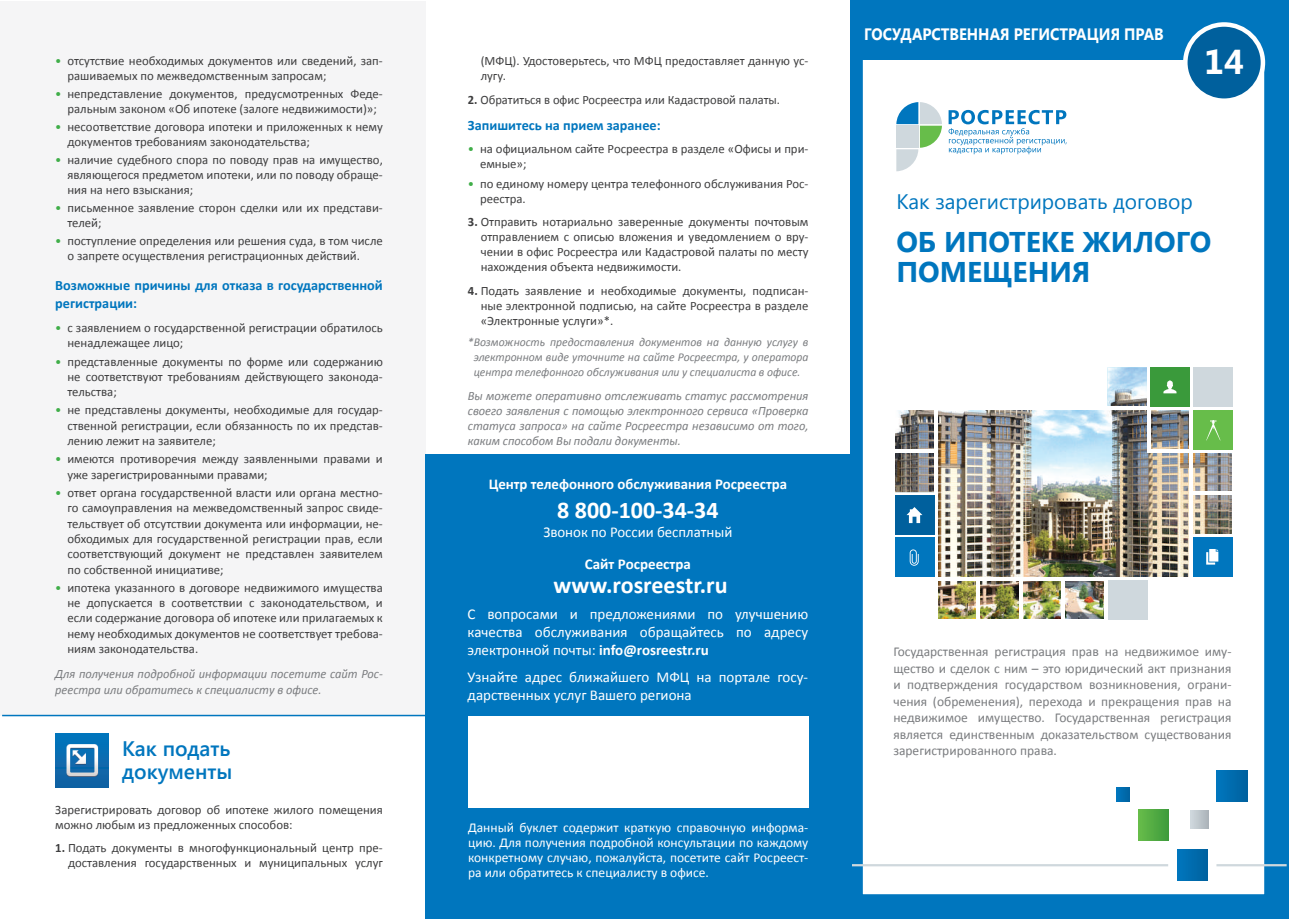
<style>
.page{position:relative;width:1289px;height:919px;background:#fff}
.page>*{position:absolute;margin:0;border:0;box-sizing:border-box;transform-origin:0 0}
.t1{font:700 34.5px "Segoe UI";color:#fff}
.t2{font:700 28.5px/30px "Segoe UI";color:#0076be}
.t3{font:700 24px "Calibri";color:#fff}
.t4{font:21px "Segoe UI";color:#0076be}
.t5{font:600 21px/22.5px "Segoe UI";color:#0076be}
.t6{font:700 16.5px "Segoe UI";color:#fff;scale:.9 1}
.t7{font:15px/18px "Calibri";color:#fff;text-align:justify}
.t8{font:700 15px "Calibri";color:#fff}
.t9{font:700 14.25px/17.7px "Calibri";color:#0076be}
.t10{font:13.5px/16.5px "Calibri";color:#7a7c7f;text-align:justify}
.t11{font:13.5px/15px "Calibri";color:#fff;text-align:justify}
.t12{font:12.75px/15px "Calibri";color:#3e3e3f}
.t13{font:italic 12.75px/15px "Calibri";color:#7a7c7f}
.t14{font:italic 12px/15px "Calibri";color:#7a7c7f;text-align:center}
.s1{color:#40ae49}
.s2{font-weight:700}
</style>
<div class="page">
<div style="left:850px;top:0;width:438px;height:918px;background:#0076be"></div>
<div style="left:0;top:1px;width:425px;height:714px;background:#f5f5f6"></div>
<img style="left:55px;top:733px;width:54px;height:54px">
<hr style="left:2px;top:714px;width:423px;height:2px;background:#0076be">
<div style="left:856px;top:19px;width:414px;height:881px;background:#fff"></div>
<div style="left:850px;top:13px;width:426px;height:893px;border:12px solid #0076be"></div>
<div style="left:860px;top:20px;width:405px;height:40px;background:#0076be"></div>
<svg style="left:1113px;top:770px;width:135px;height:111px"></svg>
<svg style="left:1190px;top:810px;width:18px;height:18px"></svg>
<svg style="left:896px;top:102px;width:46px;height:69px"></svg>
<div style="left:896px;top:126px;width:22px;height:22px;background:#cfd8dd"></div>
<svg style="left:948px;top:110px;width:118px;height:44px"></svg>
<hr style="left:1216px;top:864px;width:70px;height:2px;background:#cfd8dd">
<hr style="left:851px;top:864px;width:317px;height:2px;background:#cfd8dd">
<div style="left:1185px;top:24px;width:77px;height:77px;background:#00609d;border-radius:50%"></div>
<div style="left:1182px;top:22px;width:83px;height:81px;border:4px solid #fff;border-radius:50%"></div>
<div style="left:425px;top:454px;width:426px;height:464px;background:#0076be"></div>
<div style="left:468px;top:716px;width:340px;height:91px;background:#fff"></div>
<img style="left:895px;top:367px;width:336px;height:252px">
<hr style="left:893px;top:407px;width:339px;height:3px;background:#fff">
<hr style="left:893px;top:449px;width:43px;height:3px;background:#fff">
<hr style="left:1146px;top:449px;width:86px;height:3px;background:#fff">
<hr style="left:1191px;top:492px;width:41px;height:3px;background:#fff">
<hr style="left:1191px;top:534px;width:41px;height:3px;background:#fff">
<hr style="left:893px;top:577px;width:339px;height:3px;background:#fff">
<hr style="left:934px;top:407px;width:3px;height:214px;background:#fff">
<hr style="left:976px;top:578px;width:3px;height:43px;background:#fff">
<hr style="left:1019px;top:578px;width:3px;height:43px;background:#fff">
<hr style="left:1061px;top:578px;width:3px;height:43px;background:#fff">
<hr style="left:1104px;top:578px;width:3px;height:43px;background:#fff">
<svg style="left:1146px;top:367px;width:4px;height:84px"></svg>
<hr style="left:1189px;top:367px;width:3px;height:254px;background:#fff">
<svg style="left:1231px;top:367px;width:2px;height:210px"></svg>
<div style="left:894px;top:495px;width:40px;height:40px;background:#00609d"></div>
<svg style="left:906px;top:507px;width:16px;height:16px"></svg>
<div style="left:894px;top:537px;width:40px;height:40px;background:#0076be"></div>
<svg style="left:909px;top:549px;width:9px;height:16px"></svg>
<div style="left:1150px;top:367px;width:39px;height:40px;background:#3a9a3b"></div>
<div style="left:1192px;top:367px;width:40px;height:40px;background:#cfd8dd"></div>
<div style="left:1192px;top:410px;width:40px;height:39px;background:#67bd4a"></div>
<div style="left:1192px;top:537px;width:40px;height:40px;background:#0076be"></div>
<svg style="left:1163px;top:380px;width:13px;height:13px"></svg>
<svg style="left:1206px;top:549px;width:12px;height:15px"></svg>
<svg style="left:1206px;top:420px;width:14px;height:20px"></svg>
<div style="left:1107px;top:580px;width:40px;height:39px;background:#cfd8dd"></div>
<p class="t12" style="left:67px;top:53px;width:317px;text-indent:-12px"><span class="s1">•</span> отсутствие необходимых документов или сведений, зап&shy;рашиваемых по межведомственным запросам;</p>
<p class="t12" style="left:55px;top:86px;width:329px;text-align:center"><span class="s1">•</span> непредставление документов, предусмотренных Феде&shy;ральным законом «Об ипотеке (залоге недвижимости)»;</p>
<p class="t12" style="left:67px;top:119px;width:317px;text-indent:-12px"><span class="s1">•</span> несоответствие договора ипотеки и приложенных к нему документов требованиям законодательства;</p>
<p class="t12" style="left:67px;top:152px;width:317px;text-align:justify;text-indent:-12px"><span class="s1">•</span> наличие судебного спора по поводу прав на имущество, являющегося предметом ипотеки, или по поводу обраще&shy;ния на него взыскания;</p>
<p class="t12" style="left:67px;top:200px;width:317px;text-indent:-12px"><span class="s1">•</span> письменное заявление сторон сделки или их представи&shy;телей;</p>
<p class="t12" style="left:67px;top:233px;width:317px;text-indent:-12px"><span class="s1">•</span> поступление определения или решения суда, в том числе о запрете осуществления регистрационных действий.</p>
<p class="t9" style="left:55px;top:277px;width:329px">Возможные причины для отказа в государственной регистрации:</p>
<p class="t12" style="left:67px;top:320px;width:317px;text-indent:-12px"><span class="s1">•</span> с заявлением о государственной регистрации обратилось ненадлежащее лицо;</p>
<p class="t12" style="left:67px;top:354px;width:317px;text-align:justify;text-indent:-12px"><span class="s1">•</span> представленные документы по форме или содержанию не соответствуют требованиям действующего законода&shy;тельства;</p>
<p class="t12" style="left:67px;top:402px;width:317px;text-align:justify;text-indent:-12px"><span class="s1">•</span> не представлены документы, необходимые для государ&shy;ственной регистрации, если обязанность по их представ&shy;лению лежит на заявителе;</p>
<p class="t12" style="left:67px;top:451px;width:317px;text-indent:-12px"><span class="s1">•</span> имеются противоречия между заявленными правами и уже зарегистрированными правами;</p>
<p class="t12" style="left:67px;top:485px;width:317px;text-align:justify;text-indent:-12px"><span class="s1">•</span> ответ органа государственной власти или органа местно&shy;го самоуправления на межведомственный запрос свиде&shy;тельствует об отсутствии документа или информации, не&shy;обходимых для государственной регистрации прав, если соответствующий документ не представлен заявителем по собственной инициативе;</p>
<p class="t12" style="left:67px;top:580px;width:317px;text-align:justify;text-indent:-12px"><span class="s1">•</span> ипотека указанного в договоре недвижимого имущества не допускается в соответствии с законодательством, и если содержание договора об ипотеке или прилагаемых к нему необходимых документов не соответствует требова&shy;ниям законодательства.</p>
<p class="t13" style="left:55px;top:665px;width:329px;line-height:16.2px">Для получения подробной информации посетите сайт Рос&shy;реестра или обратитесь к специалисту в офисе.</p>
<h3 class="t5" style="left:122px;top:736px;width:112px">Как подать документы</h3>
<p class="t12" style="left:55px;top:801px;width:329px">Зарегистрировать договор об ипотеке жилого помещения можно любым из предложенных способов:</p>
<p class="t12" style="left:55px;top:840px;width:329px;text-align:right"><span class="s2">1.</span> Подать документы в многофункциональный центр пре&shy;доставления государственных и муниципальных услуг</p>
<p class="t12" style="left:480px;top:53px;width:329px">(МФЦ). Удостоверьтесь, что МФЦ предоставляет данную ус&shy;лугу.</p>
<p class="t12" style="left:468px;top:92px;width:313px"><span class="s2">2.</span> Обратиться в офис Росреестра или Кадастровой палаты.</p>
<p class="t9" style="left:468px;top:116px;width:194px">Запишитесь на прием заранее:</p>
<p class="t12" style="left:480px;top:141px;width:330px;text-indent:-12px"><span class="s1">•</span> на официальном сайте Росреестра в разделе «Офисы и при&shy;емные»;</p>
<p class="t12" style="left:480px;top:176px;width:330px;text-indent:-12px"><span class="s1">•</span> по единому номеру центра телефонного обслуживания Рос&shy;реестра.</p>
<p class="t12" style="left:480px;top:214px;width:329px;text-align:justify;text-indent:-13px"><span class="s2">3.</span> Отправить нотариально заверенные документы почтовым отправлением с описью вложения и уведомлением о вру&shy;чении в офис Росреестра или Кадастровой палаты по месту нахождения объекта недвижимости.</p>
<p class="t12" style="left:480px;top:283px;width:329px;text-align:justify;text-indent:-13px"><span class="s2">4.</span> Подать заявление и необходимые документы, подписан&shy;ные электронной подписью, на сайте Росреестра в разделе «Электронные услуги»*.</p>
<p class="t14" style="left:468px;top:334px;width:342px">*Возможность предоставления документов на данную услугу в электронном виде уточните на сайте Росреестра, у оператора центра телефонного обслуживания или у специалиста в офисе.</p>
<p class="t13" style="left:468px;top:387px;width:342px;text-align:justify">Вы можете оперативно отслеживать статус рассмотрения своего заявления с помощью электронного сервиса «Проверка статуса запроса» на сайте Росреестра независимо от того, каким способом Вы подали документы.</p>
<p class="t8" style="left:488px;top:474px;width:300px">Центр телефонного обслуживания Росреестра</p>
<h3 class="t3" style="left:557px;top:494px;width:163px">8 800-100-34-34</h3>
<p class="t7" style="left:543px;top:522px;width:190px">Звонок по России бесплатный</p>
<p class="t8" style="left:585px;top:554px;width:107px">Сайт Росреестра</p>
<h3 class="t3" style="left:553px;top:569px;width:175px">www.rosreestr.ru</h3>
<p class="t7" style="left:467px;top:605px;width:342px">С вопросами и предложениями по улучшению качества обслуживания обращайтесь по адресу электронной почты: <span class="s2">info@rosreеstr.ru</span></p>
<p class="t7" style="left:467px;top:667px;width:342px">Узнайте адрес ближайшего МФЦ на портале госу&shy;дарственных услуг Вашего региона</p>
<p class="t11" style="left:468px;top:819px;width:342px">Данный буклет содержит краткую справочную информа&shy;цию. Для получения подробной консультации по каждому конкретному случаю, пожалуйста, посетите сайт Росреест&shy;ра или обратитесь к специалисту в офисе.</p>
<p class="t6" style="left:864px;top:23px;width:334px">ГОСУДАРСТВЕННАЯ РЕГИСТРАЦИЯ ПРАВ</p>
<h1 class="t1" style="left:1204px;top:37px;width:41px">14</h1>
<h3 class="t4" style="left:896px;top:187px;width:298px">Как зарегистрировать договор</h3>
<h2 class="t2" style="left:896px;top:225px;width:316px">ОБ ИПОТЕКЕ ЖИЛОГО<br>ПОМЕЩЕНИЯ</h2>
<p class="t10" style="left:893px;top:643px;width:340px">Государственная регистрация прав на недвижимое иму&shy;щество и сделок с ним – это юридический акт признания и подтверждения государством возникновения, ограни&shy;чения (обременения), перехода и прекращения прав на недвижимое имущество. Государственная регистрация является единственным доказательством существования зарегистрированного права.</p>
</div>
